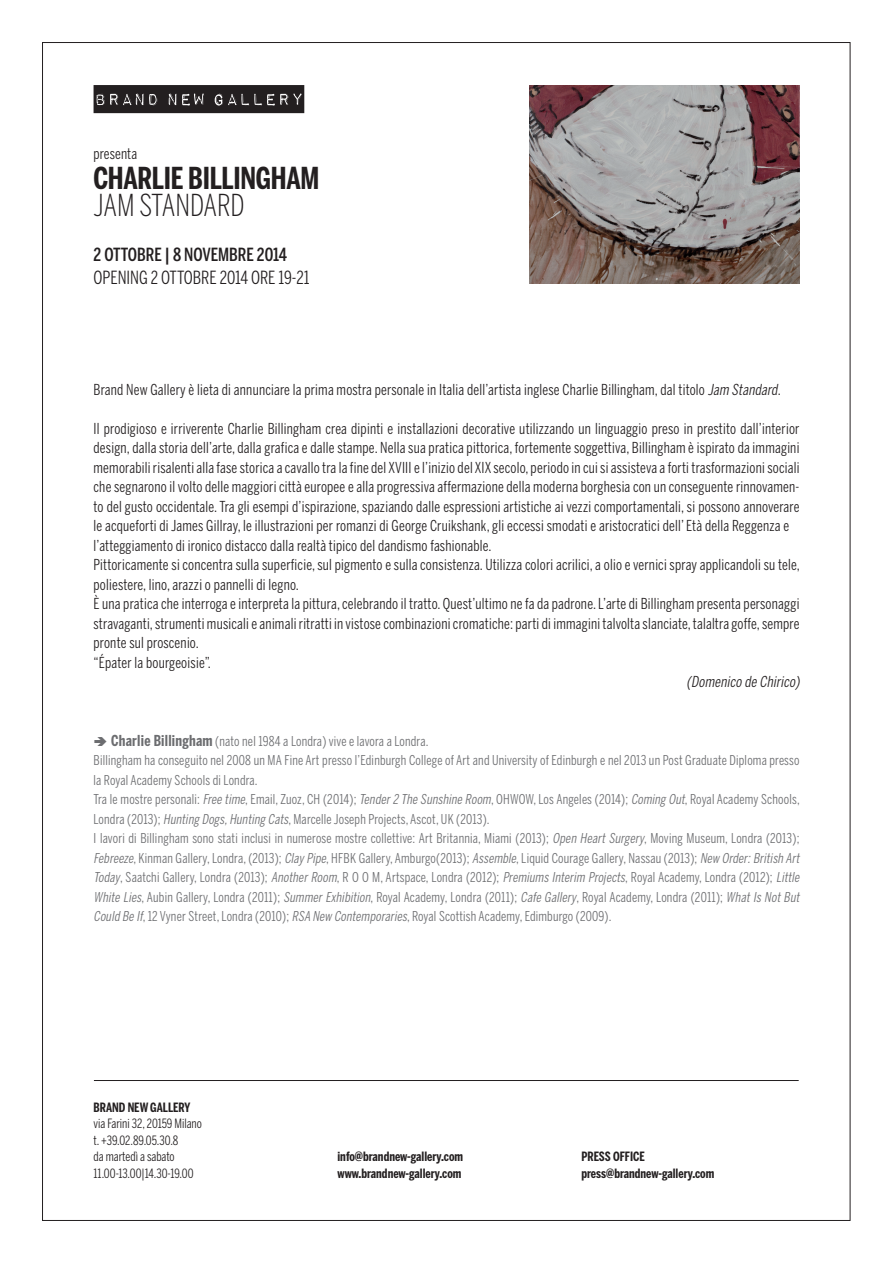
<style>
.page{position:relative;width:893px;height:1263px;background:#fff}
.page>*{position:absolute;margin:0;border:0;box-sizing:border-box;transform-origin:0 0}
.t1{font:700 30px "Benton Sans Comp";letter-spacing:-.01em;color:#231f20}
.t2{font:300 30px "Benton Sans Comp";color:#231f20}
.t3{font:18px "Benton Sans Comp";color:#231f20}
.t4{font:500 18px "Benton Sans Comp";color:#231f20}
.t5{font:15px/19.5px "Benton Sans Comp";letter-spacing:.015em;color:#231f20}
.t6{font:italic 15px "Benton Sans Comp";color:#231f20}
.t7{font:13.5px/19.5px "Benton Sans Comp";letter-spacing:.015em;color:#6c6d70}
.t8{font:700 12.75px/16.5px "Benton Sans Comp";color:#231f20}
.t9{font:12.75px/16.5px "Benton Sans Comp";color:#231f20}
.s1{font-style:italic}
.s2{font-weight:700;font-size:15px}
</style>
<div class="page">
<svg style="left:94px;top:85px;width:210px;height:28px;background:#353132"></svg>
<img style="left:529px;top:85px;width:270px;height:199px">
<hr style="left:94px;top:1080px;width:705px;height:1px;background:#231f20">
<p class="t5" style="left:94px;top:144px;width:45px">presenta</p>
<h1 class="t1" style="left:94px;top:161px;width:227px">Charlie Billingham</h1>
<h1 class="t2" style="left:94px;top:188px;width:153px">JAM STANDARD</h1>
<p class="t4" style="left:94px;top:244px;width:195px">2 OTTOBRE | 8 NOVEMBRE 2014</p>
<p class="t3" style="left:94px;top:267px;width:18px">Opening</p>
<p class="t3" style="left:151px;top:267px;width:20px">2 ottobre</p>
<p class="t3" style="left:220px;top:267px;width:91px">2014 ore 19-21</p>
<p class="t5" style="left:94px;top:379px;width:689px">Brand New Gallery è lieta di annunciare la prima mostra personale in Italia dell’artista inglese Charlie Billingham, dal titolo <span class="s1">Jam Standard</span>.</p>
<p class="t5" style="left:94px;top:418px;width:708px">Il prodigioso e irriverente Charlie Billingham crea dipinti e installazioni decorative utilizzando un linguaggio preso in prestito dall’interior design, dalla storia dell’arte, dalla grafica e dalle stampe. Nella sua pratica pittorica, fortemente soggettiva, Billingham è ispirato da immagini memorabili risalenti alla fase storica a cavallo tra la fine del XVIII e l’inizio del XIX secolo, periodo in cui si assisteva a forti trasformazioni sociali che segnarono il volto delle maggiori città europee e alla progressiva affermazione della moderna borghesia con un conseguente rinnovamen&shy;to del gusto occidentale. Tra gli esempi d’ispirazione, spaziando dalle espressioni artistiche ai vezzi comportamentali, si possono annoverare le acqueforti di James Gillray, le illustrazioni per romanzi di George Cruikshank, gli eccessi smodati e aristocratici dell’ Età della Reggenza e l’atteggiamento di ironico distacco dalla realtà tipico del dandismo fashionable.<br>Pittoricamente si concentra sulla superficie, sul pigmento e sulla consistenza. Utilizza colori acrilici, a olio e vernici spray applicandoli su tele, poliestere, lino, arazzi o pannelli di legno.<br>È una pratica che interroga e interpreta la pittura, celebrando il tratto. Quest’ultimo ne fa da padrone. L’arte di Billingham presenta personaggi stravaganti, strumenti musicali e animali ritratti in vistose combinazioni cromatiche: parti di immagini talvolta slanciate, talaltra goffe, sempre pronte sul proscenio.<br>“Épater la bourgeoisie”.</p>
<p class="t6" style="left:687px;top:673px;width:117px">(Domenico de Chirico)</p>
<p class="t7" style="left:94px;top:731px;width:710px;text-indent:18px"><span class="s2">Charlie Billingham</span> (nato nel 1984 a Londra) vive e lavora a Londra.<br>Billingham ha conseguito nel 2008 un MA Fine Art presso l’Edinburgh College of Art and University of Edinburgh e nel 2013 un Post Graduate Diploma presso la Royal Academy Schools di Londra.<br>Tra le mostre personali: <span class="s1">Free time</span>, Email, Zuoz, CH (2014); <span class="s1">Tender2 The Sunshine Room</span>, OHWOW, Los Angeles (2014); <span class="s1">Coming Out</span>, Royal Academy Schools, Londra (2013); <span class="s1">Hunting Dogs,Hunting Cats</span>, Marcelle Joseph Projects, Ascot, UK (2013).<br>I lavori di Billingham sono stati inclusi in numerose mostre collettive: Art Britannia, Miami (2013); <span class="s1">Open Heart Surgery</span>, Moving Museum, Londra (2013); <span class="s1">Febreeze</span>, Kinman Gallery, Londra, (2013); <span class="s1">Clay Pipe</span>, HFBK Gallery, Amburgo(2013); <span class="s1">Assemble</span>, Liquid Courage Gallery, Nassau (2013); <span class="s1">New Order:British Art Today</span>, Saatchi Gallery, Londra (2013); <span class="s1">AnotherRoom</span>, R O O M, Artspace, Londra (2012); <span class="s1">Premiums Interim Projects</span>, Royal Academy, Londra (2012); <span class="s1">Little White Lies</span>, Aubin Gallery, Londra (2011); <span class="s1">SummerExhibition</span>, Royal Academy, Londra (2011); <span class="s1">Cafe Gallery</span>, Royal Academy, Londra (2011); <span class="s1">WhatIs NotBut Could Be If</span>, 12 Vyner Street, Londra (2010); <span class="s1">RSA New Contemporaries</span>, Royal Scottish Academy, Edimburgo (2009).</p>
<p class="t8" style="left:94px;top:1099px;width:98px">Brand New Gallery</p>
<p class="t9" style="left:94px;top:1115px;width:110px">via Farini 32, 20159 Milano t. +39.02.89.05.30.8<br>da martedì a sabato<br>11.00-13.00|14.30-19.00</p>
<p class="t8" style="left:337px;top:1148px;width:127px">info@brandnew-gallery.com www.brandnew-gallery.com</p>
<p class="t8" style="left:581px;top:1148px;width:134px">PRESS OFFICE press@brandnew-gallery.com</p>
</div>
